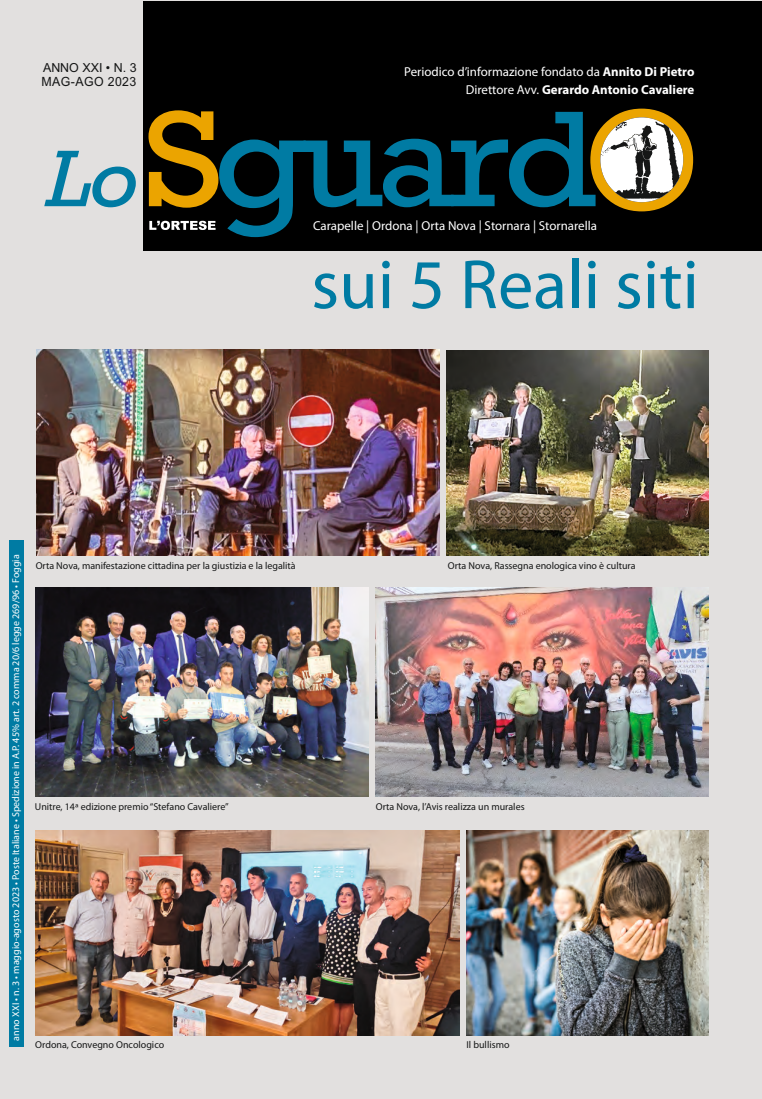
<style>
.page{position:relative;width:762px;height:1099px;background:#fff}
.page>*{position:absolute;margin:0;border:0;box-sizing:border-box;transform-origin:0 0}
.t1{font:70.25px "Myriad Pro";color:#007ba3}
.t2{font:12.88px/18.1px "Myriad Pro";color:#fff;text-align:right}
.t3{font:12.62px "Arial";letter-spacing:.035em;color:#151616}
.t4{font:12.5px "Arial";color:#151616}
.t5{font:10px "Myriad Pro";color:#151616}
.t6{font:10px "Myriad Pro";color:#fff}
.s1{font-weight:700}
</style>
<div class="page">
<div style="left:0;top:0;width:762px;height:1098px;background:#e2e0df"></div>
<svg style="left:44px;top:151px;width:92px;height:56px"></svg>
<div style="left:143px;top:1px;width:619px;height:250px;background:#000"></div>
<svg style="left:148px;top:109px;width:545px;height:128px"></svg>
<div style="left:9px;top:540px;width:14px;height:506px;background:#007ba3"></div>
<img style="left:466px;top:830px;width:243px;height:205px">
<img style="left:36px;top:830px;width:423px;height:205px">
<img style="left:36px;top:587px;width:333px;height:209px">
<img style="left:375px;top:587px;width:334px;height:209px">
<img style="left:36px;top:350px;width:403px;height:205px">
<img style="left:446px;top:350px;width:263px;height:205px">
<p class="t4" style="left:43px;top:63px;width:95px">ANNO XXI • N. 3</p>
<p class="t3" style="left:41px;top:77px;width:97px">MAG-AGO 2023</p>
<p class="t2" style="left:404px;top:64px;width:292px">Periodico d’informazione fondato da <span class="s1">Annito Di Pietro<br></span>Direttore Avv. <span class="s1">Gerardo Antonio Cavaliere</span></p>
<p class="t2" style="left:313px;top:217px;width:285px">Carapelle | Ordona | Orta Nova | Stornara | Stornarella</p>
<h1 class="t1" style="left:311px;top:255px;width:389px">sui 5 Reali siti</h1>
<p class="t6" style="left:11px;top:1040px;width:487px;rotate:-90deg">anno XXI • n. 3 • maggio-agosto 2023 • Poste Italiane • Spedizione in A.P. 45% art. 2 comma 20/6 legge 269/96 • Foggia</p>
<p class="t5" style="left:36px;top:561px;width:261px">Orta Nova, manifestazione cittadina per la giustizia e la legalità</p>
<p class="t5" style="left:448px;top:561px;width:189px">Orta Nova, Rassegna enologica vino è cultura</p>
<p class="t5" style="left:35px;top:802px;width:195px">Unitre, 14ª edizione premio “Stefano Cavaliere”</p>
<p class="t5" style="left:35px;top:1040px;width:130px">Ordona, Convegno Oncologico</p>
<p class="t5" style="left:376px;top:802px;width:150px">Orta Nova, l’Avis realizza un murales</p>
<p class="t5" style="left:466px;top:1040px;width:45px">Il bullismo</p>
</div>
